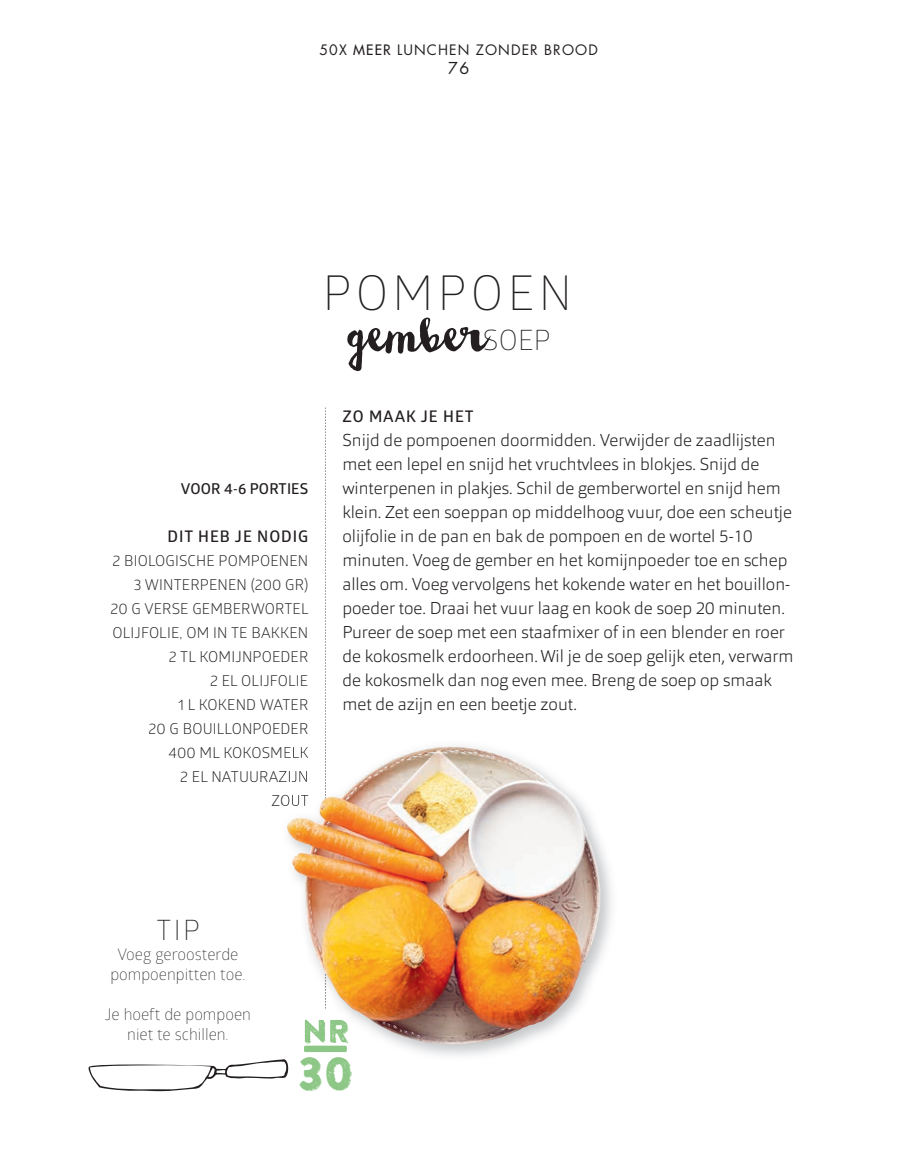
<style>
.page{position:relative;width:924px;height:1154px;background:#fff}
.page>*{position:absolute;margin:0;border:0;box-sizing:border-box;transform-origin:0 0}
.t1{font:60px "Wanderlust Letters";color:#231f20}
.t2{font:300 48px "Glober";letter-spacing:.09em;color:#231f20}
.t3{font:45px "Brandon Printed Double";color:#8dc786}
.t4{font:300 28px "Glober";color:#231f20}
.t5{font:200 17px/24px "Orgon";color:#231f20}
.t6{font:300 16px/20px "Glober";color:#231f20;text-align:center}
.t7{font:600 16px "Glober";letter-spacing:.06em;color:#231f20}
.t8{font:16px "Futura CE";color:#231f20}
.t9{font:15px/24px "Glober";letter-spacing:.01em;color:#231f20;text-align:right}
.t10{font:600 15px "Glober";letter-spacing:.01em;color:#231f20}
.t11{font:14px "Futura CE";letter-spacing:.08em;color:#231f20}
.s1{font-family:"Futura"}
.s2{font-family:"Glober";font-weight:300;font-size:28px}
</style>
<div class="page">
<img style="left:284px;top:747px;width:2px;height:11px">
<img style="left:282px;top:771px;width:4px;height:11px">
<img style="left:282px;top:794px;width:4px;height:12px">
<svg style="left:325px;top:407px;width:1px;height:338px"></svg>
<img style="left:304px;top:1045px;width:42px;height:6px">
<img style="left:301px;top:1057px;width:47px;height:4px">
<svg style="left:88px;top:1059px;width:201px;height:32px"></svg>
<img style="left:286px;top:745px;width:314px;height:299px">
<p class="t11" style="left:319px;top:40px;width:280px">50X <span class="s1">MEER</span> LUNCHEN ZONDER BROOD</p>
<p class="t8" style="left:448px;top:58px;width:22px">76</p>
<p class="t10" style="left:181px;top:477px;width:129px">VOOR 4-6 PORTIES</p>
<p class="t7" style="left:168px;top:524px;width:142px">DIT HEB JE NODIG</p>
<p class="t9" style="left:111px;top:548px;width:199px">2 BIOLOGISCHE POMPOENEN<br>3 WINTERPENEN (200 GR)<br>20 G VERSE GEMBERWORTEL<br>OLIJFOLIE, OM IN TE BAKKEN<br>2 TL KOMIJNPOEDER<br>2 EL OLIJFOLIE<br>1 L KOKEND WATER<br>20 G BOUILLONPOEDER<br>400 ML KOKOSMELK<br>2 EL NATUURAZIJN<br>ZOUT</p>
<h2 class="t2" style="left:323px;top:260px;width:251px">POMPOEN</h2>
<h1 class="t1" style="left:344px;top:298px;width:208px">gember<span class="s2">SOEP</span></h1>
<p class="t7" style="left:342px;top:404px;width:133px">ZO MAAK JE HET</p>
<p class="t5" style="left:342px;top:427px;width:452px">Snĳd de pompoenen doormidden. Verwĳder de zaadlĳsten met een lepel en snĳd het vruchtvlees in blokjes. Snĳd de winterpenen in plakjes. Schil de gemberwortel en snĳd hem klein. Zet een soeppan op middelhoog vuur, doe een scheutje olĳfolie in de pan en bak de pompoen en de wortel 5-10 minuten. Voeg de gember en het komĳnpoeder toe en schep alles om. Voeg vervolgens het kokende water en het bouillon&shy;poeder toe. Draai het vuur laag en kook de soep 20 minuten.<br>Pureer de soep met een staafmixer of in een blender en roer de kokosmelk erdoorheen. Wil je de soep gelĳk eten, verwarm de kokosmelk dan nog even mee. Breng de soep op smaak met de azĳn en een beetje zout.</p>
<h3 class="t4" style="left:156px;top:911px;width:45px">TIP</h3>
<p class="t6" style="left:110px;top:943px;width:136px">Voeg geroosterde pompoenpitten toe.</p>
<p class="t6" style="left:105px;top:1003px;width:147px">Je hoeft de pompoen niet te schillen.</p>
<h3 class="t3" style="left:297px;top:1044px;width:57px">30</h3>
</div>
